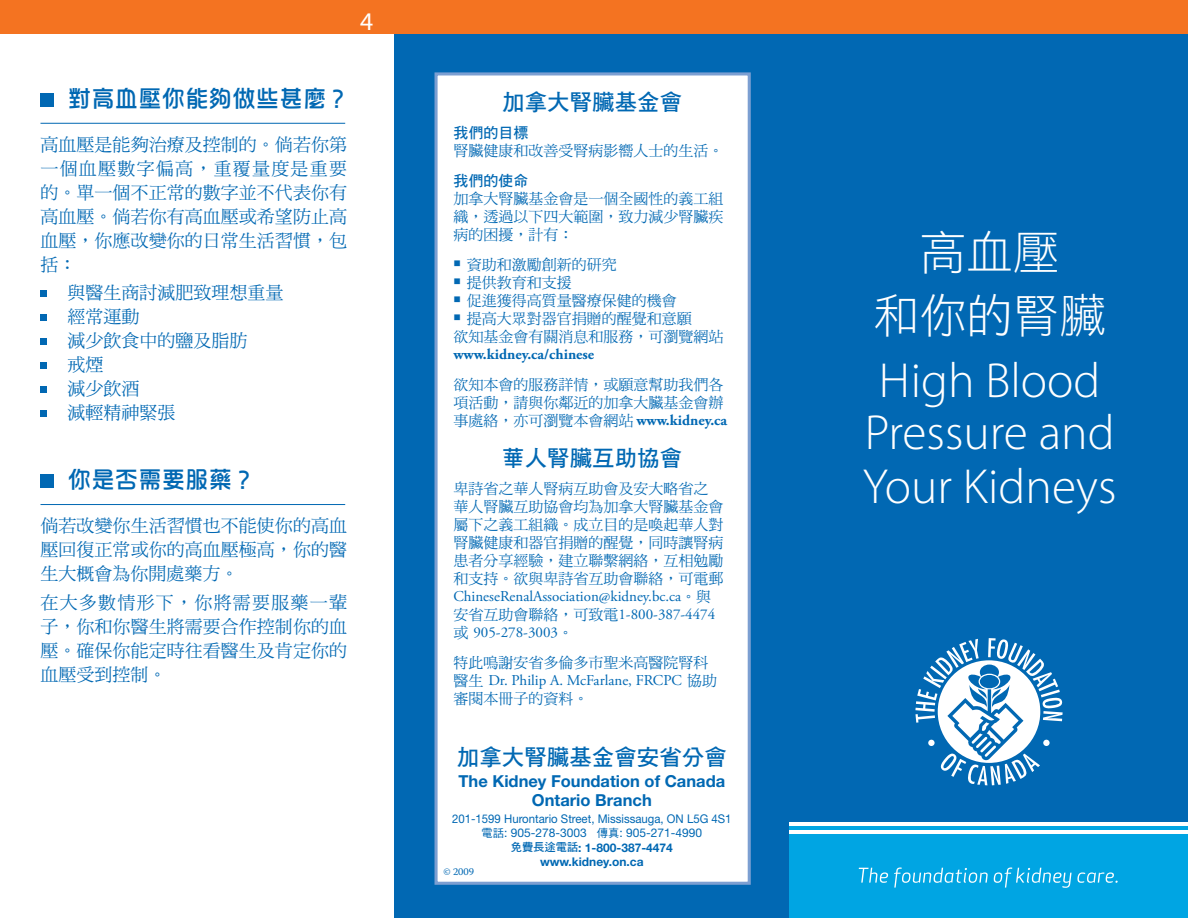
<style>
.page{position:relative;width:1188px;height:918px;background:#fff}
.page>*{position:absolute;margin:0;border:0;box-sizing:border-box;transform-origin:0 0}
.t1{font:300 49.5px/53.2px "Myriad Pro";color:#fff;text-align:center}
.t2{font:46.5px/63px "DF Hei Std W3";color:#fff;text-align:center}
.t3{font:25.5px "Myriad Pro";color:#fff}
.t4{font:24px "DF Hua Zong Std W5";letter-spacing:-.02em;color:#0168b3}
.t5{font:22.5px "DF Hei Std W7";color:#0168b3}
.t6{font:18px/24px "DF Ming Std W5";color:#0168b3;text-align:justify}
.t7{font:700 16.5px/18.8px "Helvetica Neue";color:#0168b3;text-align:center}
.t8{font:15px/18px "DF Ming Std W5";color:#0168b3}
.t9{font:15px/18px "Adobe Garamond Pro";color:#0168b3}
.t10{font:700 15px "Adobe Garamond Pro";color:#0168b3}
.t11{font:15px "DF Hei Std W7";color:#0168b3}
.t12{font:12px/14.2px "Helvetica Neue";color:#0168b3;text-align:center;scale:.95 1}
.t13{font:10.5px "Warnock Pro";color:#0168b3}
.s1{font-family:"DF Ming Std W5";font-weight:400}
.s2{font-family:"DF Ming Std W5"}
.s3{font-family:"DF Hei Std W5";font-size:11.25px}
.s4{font-family:"DF Hei Std W7";font-size:11.25px}
.s5{font-weight:700}
</style>
<div class="page">
<div style="left:394px;top:0;width:397px;height:918px;background:#0168b3"></div>
<div style="left:791px;top:0;width:397px;height:918px;background:#0168b3"></div>
<div style="left:436px;top:74px;width:313px;height:809px;background:#fff"></div>
<div style="left:435px;top:72px;width:316px;height:813px;border:3px solid #7c9fd2"></div>
<div style="left:789px;top:812px;width:399px;height:33px;background:#fff"></div>
<div style="left:789px;top:834px;width:399px;height:84px;background:#00a5e3"></div>
<hr style="left:789px;top:827px;width:399px;height:3px;background:#00a5e3">
<div style="left:789px;top:602px;width:399px;height:220px;background:#0168b3"></div>
<svg style="left:915px;top:638px;width:148px;height:147px"></svg>
<div style="left:928px;top:740px;width:7px;height:6px;background:#fff;border-radius:50%"></div>
<div style="left:1043px;top:740px;width:7px;height:6px;background:#fff;border-radius:50%"></div>
<svg style="left:859px;top:868px;width:29px;height:15px"></svg>
<svg style="left:894px;top:868px;width:224px;height:20px"></svg>
<div style="left:0;top:0;width:1188px;height:34px;background:#f47321"></div>
<div style="left:40px;top:291px;width:7px;height:6px;background:#0168b3"></div>
<div style="left:40px;top:315px;width:7px;height:6px;background:#0168b3"></div>
<div style="left:40px;top:339px;width:7px;height:6px;background:#0168b3"></div>
<div style="left:40px;top:363px;width:7px;height:6px;background:#0168b3"></div>
<div style="left:40px;top:387px;width:7px;height:6px;background:#0168b3"></div>
<div style="left:40px;top:411px;width:7px;height:6px;background:#0168b3"></div>
<div style="left:40px;top:93px;width:14px;height:14px;background:#0168b3"></div>
<hr style="left:40px;top:123px;width:305px;height:1px;background:#0168b3">
<div style="left:40px;top:474px;width:14px;height:14px;background:#0168b3"></div>
<hr style="left:40px;top:504px;width:305px;height:1px;background:#0168b3">
<h3 class="t3" style="left:360px;top:6px;width:15px">4</h3>
<h3 class="t4" style="left:68px;top:85px;width:284px">對高血壓你能夠做些甚麼？</h3>
<p class="t6" style="left:40px;top:132px;width:308px">高血壓是能夠治療及控制的。倘若你第一個血壓數字偏高，重覆量度是重要的。單一個不正常的數字並不代表你有高血壓。倘若你有高血壓或希望防止高血壓，你應改變你的日常生活習慣，包括：</p>
<p class="t6" style="left:68px;top:281px;width:217px;text-align:left">與醫生商討減肥致理想重量經常運動<br>減少飲食中的鹽及脂肪<br>戒煙<br>減少飲酒<br>減輕精神緊張</p>
<h3 class="t4" style="left:68px;top:467px;width:190px">你是否需要服藥？</h3>
<p class="t6" style="left:40px;top:513px;width:308px">倘若改變你生活習慣也不能使你的高血壓回復正常或你的高血壓極高，你的醫生大概會為你開處藥方。</p>
<p class="t6" style="left:40px;top:590px;width:308px">在大多數情形下，你將需要服藥一輩子，你和你醫生將需要合作控制你的血壓。確保你能定時往看醫生及肯定你的血壓受到控制。</p>
<h3 class="t5" style="left:502px;top:89px;width:181px">加拿大腎臟基金會</h3>
<p class="t11" style="left:453px;top:124px;width:76px">我們的目標</p>
<p class="t8" style="left:453px;top:141px;width:271px">腎臟健康和改善受腎病影嚮人士的生活。</p>
<p class="t11" style="left:453px;top:172px;width:76px">我們的使命</p>
<p class="t8" style="left:453px;top:189px;width:271px;text-align:justify">加拿大腎臟基金會是一個全國性的義工組織，透過以下四大範圍，致力減少腎臟疾病的困擾，計有：</p>
<p class="t8" style="left:453px;top:255px;width:165px"><sup>■</sup> 資助和激勵創新的研究</p>
<p class="t8" style="left:453px;top:273px;width:120px"><sup>■</sup> 提供教育和支援</p>
<p class="t8" style="left:453px;top:291px;width:225px"><sup>■</sup> 促進獲得高質量醫療保健的機會</p>
<p class="t8" style="left:453px;top:309px;width:271px"><sup>■</sup> 提高大眾對器官捐贈的醒覺和意願<br>欲知基金會有關消息和服務，可瀏覽網站</p>
<p class="t10" style="left:453px;top:346px;width:142px">www.kidney.ca/chinese</p>
<p class="t8" style="left:453px;top:375px;width:271px">欲知本會的服務詳情，或願意幫助我們各項活動，請與你鄰近的加拿大臟基金會辦</p>
<p class="t10" style="left:453px;top:412px;width:275px"><span class="s1">事處絡，亦可瀏覽本會網站</span> www.kidney.ca</p>
<h3 class="t5" style="left:502px;top:445px;width:181px">華人腎臟互助協會</h3>
<p class="t8" style="left:453px;top:479px;width:271px">卑詩省之華人腎病互助會及安大略省之<br>華人腎臟互助協會均為加拿大腎臟基金會屬下之義工組織。成立目的是喚起華人對腎臟健康和器官捐贈的醒覺，同時讓腎病患者分享經驗，建立聯繫網絡，互相勉勵和 支持。欲與卑詩省互助會聯絡，可電郵</p>
<p class="t9" style="left:453px;top:588px;width:263px">ChineseRenalAssociation@kidney.bc.ca<span class="s2">。與安省互助會聯絡，可致電</span>1-800-387-4474<span class="s2">或</span> 905-278-3003<span class="s2">。</span></p>
<p class="t8" style="left:453px;top:653px;width:256px">特此鳴謝安省多倫多市聖米高醫院腎科</p>
<p class="t9" style="left:453px;top:672px;width:265px"><span class="s2">醫生</span> Dr. Philip A. McFarlane, FRCPC <span class="s2">協助</span></p>
<p class="t8" style="left:453px;top:689px;width:136px">審閱本冊子的資料。</p>
<h3 class="t5" style="left:457px;top:745px;width:271px">加拿大腎臟基金會安省分會</h3>
<p class="t7" style="left:459px;top:772px;width:268px">The Kidney Foundation of Canada<br>Ontario Branch</p>
<p class="t12" style="left:452px;top:811px;width:296px">201-1599 Hurontario Street, Mississauga, ON L5G 4S1<span class="s3">電話</span>: 905-278-3003 <span class="s3">傳真</span>: 905-271-4990<br><span class="s4">免費長途電話</span><span class="s5">: 1-800-387-4474<br>www.kidney.on.ca</span></p>
<p class="t13" style="left:443px;top:866px;width:32px">© 2009</p>
<h2 class="t2" style="left:873px;top:221px;width:234px">高血壓<br>和你的腎臟</h2>
<h1 class="t1" style="left:863px;top:353px;width:255px">High Blood<br>Pressure and<br>Your Kidneys</h1>
</div>
